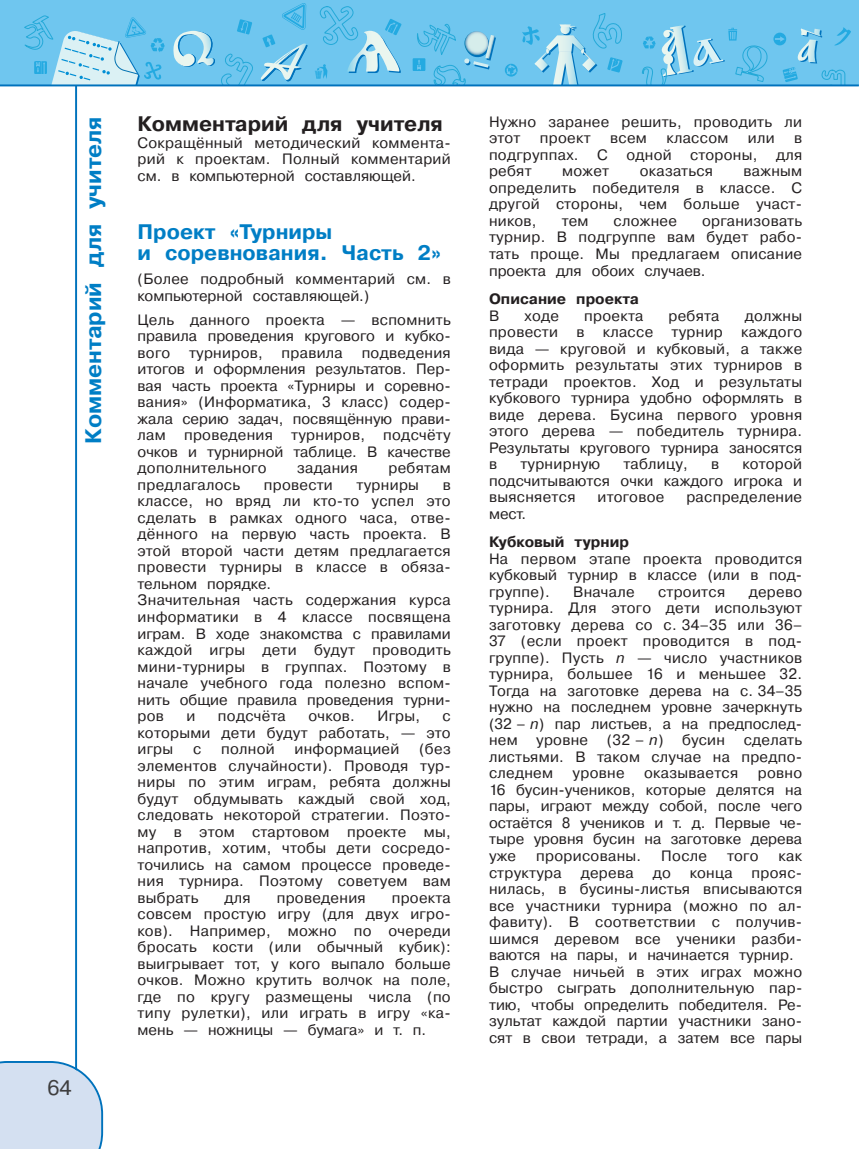
<style>
.page{position:relative;width:859px;height:1149px;background:#fff}
.page>*{position:absolute;margin:0;border:0;box-sizing:border-box;transform-origin:0 0}
.t1{font:22.5px "Pragmatica Bold AC";color:#007ec5}
.t2{font:21px/21px "Pragmatica Bold AC";color:#007ec5}
.t3{font:21px "Pragmatica Bold AC";color:#231f20}
.t4{font:21px "Pragmatica Book AC";color:#3e3e3f}
.t5{font:15px/16.5px "Pragmatica Book AC";letter-spacing:.02em;color:#231f20;text-align:justify}
.t6{font:15px/16.5px "Pragmatica Book AC";color:#231f20}
.t7{font:15px "Pragmatica Bold AC";color:#231f20}
.s1{font-style:italic}
</style>
<div class="page">
<hr style="left:75px;top:42px;width:2px;height:1038px;background:#0072bc">
<div style="left:0;top:0;width:859px;height:85px;background:#6fc6ef"></div>
<svg style="left:24px;top:15px;width:141px;height:69px"></svg>
<svg style="left:315px;top:6px;width:87px;height:73px"></svg>
<img style="left:347px;top:31px;width:52px;height:40px">
<svg style="left:262px;top:3px;width:46px;height:78px"></svg>
<svg style="left:506px;top:13px;width:117px;height:71px"></svg>
<svg style="left:642px;top:26px;width:209px;height:58px"></svg>
<svg style="left:413px;top:24px;width:83px;height:60px"></svg>
<svg style="left:174px;top:19px;width:79px;height:65px"></svg>
<svg style="left:0;top:1060px;width:103px;height:88px;background:#cfdef0"></svg>
<hr style="left:0;top:84px;width:859px;height:2px;background:#0072bc">
<h1 class="t1" style="left:85px;top:443px;width:329px;rotate:-90deg">Комментарий для учителя</h1>
<h2 class="t3" style="left:138px;top:116px;width:307px">Комментарий для учителя</h2>
<p class="t5" style="left:138px;top:135px;width:315px">Сокращённый методический коммента&shy;рий к проектам. Полный комментарий см. в компьютерной составляющей.</p>
<h2 class="t2" style="left:138px;top:223px;width:305px">Проект «Турниры<br>и соревнования. Часть 2»</h2>
<p class="t6" style="left:138px;top:272px;width:315px">(Более подробный комментарий см. в компьютерной составляющей.)</p>
<p class="t5" style="left:138px;top:312px;width:315px">Цель данного проекта — вспомнить правила прове де ния кругового и кубко - вого турниров, правила подведе ния итогов и оформления ре зуль татов. Пер - вая часть проекта «Турниры и соревно - вания» (Информа тика, 3 класс) со дер - жала серию задач, посвящённую прави - лам проведения турниров, под счё ту очков и тур нирной таблице. В ка честве дополнитель ного</p>
<p class="t5" style="left:297px;top:461px;width:62px">задания</p>
<p class="t5" style="left:388px;top:461px;width:64px">ребя там</p>
<p class="t5" style="left:138px;top:477px;width:104px">пред ла галось</p>
<p class="t5" style="left:264px;top:477px;width:70px">про вес ти</p>
<p class="t5" style="left:357px;top:477px;width:64px">турни ры</p>
<p class="t5" style="left:138px;top:477px;width:315px;text-align:left;text-indent:305px">в классе, но вряд ли кто-то успел это сделать в рамках одного часа, отве&shy;дён ного на первую часть проекта. В этой второй части детям пред лагается провес ти турниры в классе в обяза&shy;тельном порядке.<br>Значительная часть содержания курса ин форматики в 4 классе посвящена играм. В ходе зна комства с правилами каждой игры дети будут проводить мини-турниры в группах. Поэтому в начале учебного года полезно вспом - нить общие правила проведения турни - ров</p>
<p class="t5" style="left:186px;top:708px;width:10px">и</p>
<p class="t5" style="left:218px;top:708px;width:69px">под счёта</p>
<p class="t5" style="left:308px;top:708px;width:48px">очков.</p>
<p class="t5" style="left:377px;top:708px;width:44px">Игры,</p>
<p class="t5" style="left:138px;top:708px;width:315px;text-indent:305px">с которыми дети будут работать, — это игры</p>
<p class="t5" style="left:138px;top:741px;width:315px;text-indent:282px">(без элементов случайности). Проводя тур - ни ры по этим играм, ребята должны будут обдумы вать каждый свой ход, следовать некото рой стратегии. Поэто - му в этом стар товом про екте мы, напротив, хотим, чтобы дети сосредо - точились на самом про цессе проведе - ния тур нира. Поэтому советуем вам выбрать</p>
<p class="t5" style="left:193px;top:741px;width:10px">с</p>
<p class="t5" style="left:221px;top:741px;width:55px">полной</p>
<p class="t5" style="left:295px;top:741px;width:106px">инфор мацией</p>
<p class="t5" style="left:138px;top:890px;width:315px;text-indent:254px">проекта совсем простую игру (для двух игро&shy;ков). Например, можно по очереди бросать кости (или обычный ку бик): выигры вает тот, у кого выпало больше очков. Можно крутить волчок на поле, где по кругу раз мещены числа (по типу рулетки), или играть в игру «ка&shy;мень — ножницы — бумага» и т. п.</p>
<p class="t5" style="left:225px;top:890px;width:28px">для</p>
<p class="t5" style="left:277px;top:890px;width:90px">про ве дения</p>
<h2 class="t4" style="left:47px;top:1079px;width:26px">64</h2>
<p class="t5" style="left:489px;top:115px;width:315px">Нужно заранее решить, проводить ли этот</p>
<p class="t5" style="left:540px;top:131px;width:52px">проект</p>
<p class="t5" style="left:610px;top:131px;width:38px">всем</p>
<p class="t5" style="left:666px;top:131px;width:64px">классом</p>
<p class="t5" style="left:748px;top:131px;width:28px">или</p>
<p class="t5" style="left:489px;top:131px;width:315px;text-indent:305px">в подгруппах. С одной стороны, для ребят</p>
<p class="t5" style="left:489px;top:164px;width:315px;text-indent:254px">важным определить победителя в клас се. С другой стороны, чем больше участ - ников,</p>
<p class="t5" style="left:562px;top:164px;width:49px">может</p>
<p class="t5" style="left:640px;top:164px;width:75px">оказаться</p>
<p class="t5" style="left:489px;top:214px;width:315px;text-indent:213px">организовать турнир. В подгруппе вам будет рабо&shy;тать про ще. Мы предлагаем описа ние проекта для обоих случаев.</p>
<p class="t7" style="left:489px;top:293px;width:151px">Описание проекта</p>
<p class="t5" style="left:489px;top:308px;width:12px">В</p>
<p class="t5" style="left:525px;top:308px;width:36px">ходе</p>
<p class="t5" style="left:584px;top:308px;width:60px">проекта</p>
<p class="t5" style="left:668px;top:308px;width:52px">ребята</p>
<p class="t5" style="left:562px;top:214px;width:28px">тем</p>
<p class="t5" style="left:614px;top:214px;width:65px">сложнее</p>
<p class="t5" style="left:489px;top:308px;width:315px;text-indent:256px">должны провести в классе турнир каждого вида — круговой и кубковый, а также оформить результаты этих турниров в тетради проектов. Ход и результаты кубкового турнира удобно оформлять в виде дерева. Бусина первого уровня этого дерева — победи тель турнира.<br>Резуль таты кругового тур нира заносятся в</p>
<p class="t5" style="left:520px;top:457px;width:81px">турнирную</p>
<p class="t5" style="left:624px;top:457px;width:66px">таб лицу,</p>
<p class="t5" style="left:711px;top:457px;width:10px">в</p>
<p class="t5" style="left:489px;top:457px;width:315px;text-indent:253px">кото рой подсчитываются очки каждого игро ка и выясняется</p>
<p class="t5" style="left:597px;top:490px;width:68px">итоговое</p>
<p class="t5" style="left:686px;top:490px;width:117px">распре де ление</p>
<p class="t5" style="left:489px;top:506px;width:39px">мест.</p>
<p class="t7" style="left:489px;top:536px;width:142px">Кубковый турнир</p>
<p class="t5" style="left:489px;top:551px;width:315px">На первом этапе проекта проводится кубковый турнир в классе (или в под - группе).</p>
<p class="t5" style="left:573px;top:584px;width:63px">Вначале</p>
<p class="t5" style="left:658px;top:584px;width:69px">строится</p>
<p class="t5" style="left:489px;top:584px;width:315px;text-indent:260px">дерево турнира. Для этого дети используют заготовку дерева со с. 34–35 или 36– 37 (если проект проводится в под - группе). Пусть <span class="s1">n</span> — число участников турни ра, большее 16 и меньшее 32.<br>Тогда на заготовке дерева на с. 34–35 нужно на последнем уровне зачеркнуть (32 – <span class="s1">n</span>) пар листьев, а на предпослед&shy;нем уровне (32 – <span class="s1">n</span>) бусин сделать листьями. В таком случае на предпо&shy;следнем</p>
<p class="t5" style="left:489px;top:766px;width:315px;text-indent:269px">ровно 16 бусин-учеников, которые делятся на пары, играют между собой, после чего остаётся 8 учеников и т. д. Первые че&shy;тыре уровня бусин на заготовке дерева уже</p>
<p class="t5" style="left:573px;top:766px;width:53px">уровне</p>
<p class="t5" style="left:644px;top:766px;width:96px">оказывается</p>
<p class="t5" style="left:536px;top:848px;width:106px">прорисованы.</p>
<p class="t5" style="left:661px;top:848px;width:47px">После</p>
<p class="t5" style="left:727px;top:848px;width:33px">того</p>
<p class="t5" style="left:779px;top:848px;width:25px">как</p>
<p class="t5" style="left:489px;top:865px;width:74px">струк тура</p>
<p class="t5" style="left:581px;top:865px;width:54px">дерева</p>
<p class="t5" style="left:653px;top:865px;width:20px">до</p>
<p class="t5" style="left:690px;top:865px;width:44px">конца</p>
<p class="t5" style="left:489px;top:865px;width:315px;text-align:left;text-indent:263px">прояс - нилась, в бусины-листья вписываются все участ ники турнира (можно по ал&shy;фавиту). В соответствии с получив&shy;шимся дере вом все ученики раз би - ва ют ся на пары, и начинается турнир.<br>В случае ничьей в этих играх можно быстро сыграть дополнительную пар&shy;тию, чтобы определить победителя. Ре&shy;зультат каждой пар тии участники зано&shy;сят в свои тетради, а затем все пары</p>
</div>
